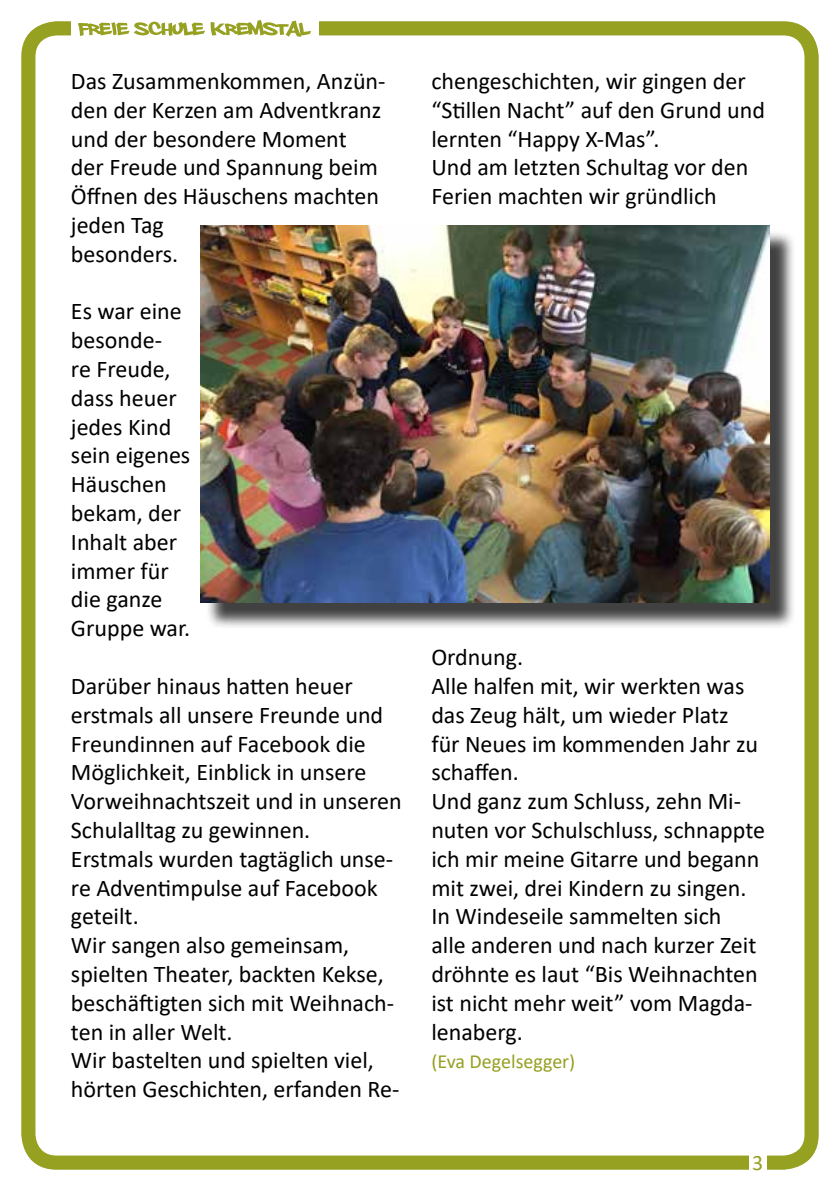
<style>
.page{position:relative;width:840px;height:1191px;background:#fff}
.page>*{position:absolute;margin:0;border:0;box-sizing:border-box;transform-origin:0 0}
.t1{font:24px/28.8px "Calibri";color:#000}
.t2{font:22px "Calibri";color:#96a021}
.t3{font:20px "Calibri";color:#96a021}
</style>
<div class="page">
<div style="left:21px;top:21px;width:797px;height:1148px;background:#96a021;border-radius:35px"></div>
<div style="left:35px;top:35px;width:769px;height:1120px;background:#fff;border-radius:21px"></div>
<div style="left:71px;top:18px;width:247px;height:20px;background:#fff"></div>
<div style="left:748px;top:1152px;width:17px;height:20px;background:#fff"></div>
<div style="left:205px;top:230px;width:590px;height:399px;background:#000;opacity:.75"></div>
<img style="left:200px;top:225px;width:568px;height:377px">
<svg style="left:78px;top:20px;width:233px;height:17px"></svg>
<p class="t1" style="left:71px;top:66px;width:316px">Das Zusammenkommen, Anzün&shy;den der Kerzen am Adventkranz und der besondere Moment der Freude und Spannung beim<br>Öffnen des Häuschens machten jeden Tag<br>besonders.</p>
<p class="t1" style="left:71px;top:296px;width:121px">Es war eine besonde-<br>re Freude, dass heuer jedes Kind sein eigenes<br>Häuschen bekam, der<br>Inhalt aber immer für die ganze<br>Gruppe war.</p>
<p class="t1" style="left:71px;top:671px;width:332px">Darüber hinaus hatten heuer erstmals all unsere Freunde und<br>Freundinnen auf Facebook die<br>Möglichkeit, Einblick in unsere<br>Vorweihnachtszeit und in unseren<br>Schulalltag zu gewinnen.<br>Erstmals wurden tagtäglich unse&shy;re Adventimpulse auf Facebook geteilt.<br>Wir sangen also gemeinsam, spielten Theater, backten Kekse, beschäftigten sich mit Weihnach&shy;ten in aller Welt.<br>Wir bastelten und spielten viel, hörten Geschichten, erfanden Re-</p>
<p class="t1" style="left:431px;top:66px;width:335px">chengeschichten, wir gingen der “Stillen Nacht” auf den Grund und lernten “Happy X-Mas”.<br>Und am letzten Schultag vor den<br>Ferien machten wir gründlich</p>
<p class="t1" style="left:431px;top:642px;width:335px">Ordnung.<br>Alle halfen mit, wir werkten was das Zeug hält, um wieder Platz<br>für Neues im kommenden Jahr zu schaffen.<br>Und ganz zum Schluss, zehn Mi&shy;nuten vor Schulschluss, schnappte ich mir meine Gitarre und begann mit zwei, drei Kindern zu singen.<br>In Windeseile sammelten sich<br>alle anderen und nach kurzer Zeit dröhnte es laut “Bis Weihnachten ist nicht mehr weit” vom Magda&shy;lenaberg.</p>
<p class="t3" style="left:431px;top:1048px;width:145px">(Eva Degelsegger)</p>
<p class="t2" style="left:751px;top:1146px;width:13px">3</p>
</div>
